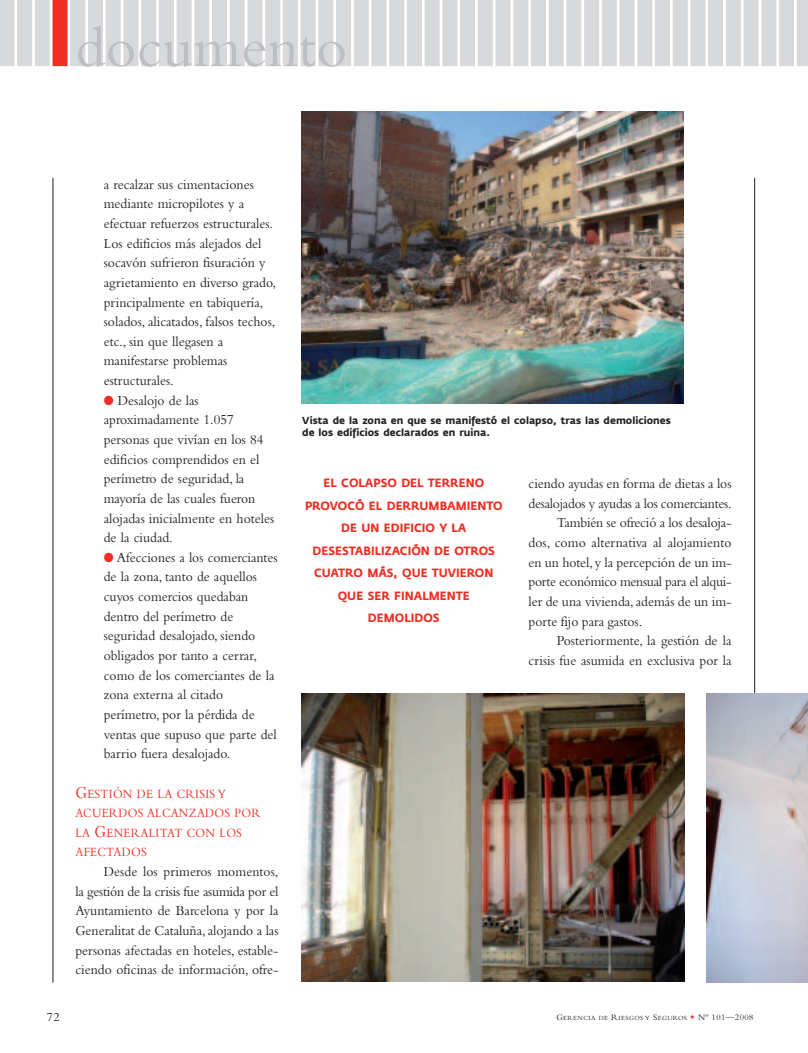
<style>
.page{position:relative;width:808px;height:1053px;background:#fff}
.page>*{position:absolute;margin:0;border:0;box-sizing:border-box;transform-origin:0 0}
.t1{font:60px "Bembo";color:#bebfc2}
.t2{font:14.38px/19.6px "Bembo";color:#231f20;scale:.95 1}
.t3{font:14.38px "Bembo";letter-spacing:-.02em;color:#231f20;scale:.95 1}
.t4{font:14.38px "Bembo";letter-spacing:-.025em;color:#231f20;scale:.95 1}
.t5{font:13.12px/19.6px "Bembo";letter-spacing:.02em;color:#ee2e22;scale:.9 1}
.t6{font:12.5px "Bembo";color:#231f20}
.t7{font:700 11.88px/22.5px "Fedra Sans";color:#ee2e22;text-align:center;scale:.95 1}
.t8{font:700 10px/12px "Fedra Sans";color:#231f20}
.t9{font:6.5px "Bembo";letter-spacing:.065em;color:#231f20}
.s1{color:#ee2e22}
.s2{font-size:17.5px}
.s3{font-size:8.75px}
.s4{font-family:"Goudy";font-size:8.75px;color:#ee2e22}
</style>
<div class="page">
<hr style="left:53px;top:178px;width:1px;height:804px;background:#231f20">
<hr style="left:754px;top:178px;width:1px;height:804px;background:#231f20">
<div style="left:0;top:0;width:14px;height:66px;background:#d8d9db"></div>
<div style="left:17px;top:0;width:15px;height:66px;background:#d8d9db"></div>
<div style="left:35px;top:0;width:15px;height:66px;background:#d8d9db"></div>
<div style="left:53px;top:0;width:15px;height:66px;background:#ee2e22"></div>
<div style="left:70px;top:0;width:15px;height:66px;background:#d8d9db"></div>
<div style="left:88px;top:0;width:15px;height:66px;background:#d8d9db"></div>
<div style="left:106px;top:0;width:15px;height:66px;background:#d8d9db"></div>
<div style="left:123px;top:0;width:15px;height:66px;background:#d8d9db"></div>
<div style="left:141px;top:0;width:15px;height:66px;background:#d8d9db"></div>
<div style="left:159px;top:0;width:15px;height:66px;background:#d8d9db"></div>
<div style="left:177px;top:0;width:15px;height:66px;background:#d8d9db"></div>
<div style="left:194px;top:0;width:15px;height:66px;background:#d8d9db"></div>
<div style="left:212px;top:0;width:15px;height:66px;background:#d8d9db"></div>
<div style="left:230px;top:0;width:15px;height:66px;background:#d8d9db"></div>
<div style="left:247px;top:0;width:15px;height:66px;background:#d8d9db"></div>
<div style="left:265px;top:0;width:15px;height:66px;background:#d8d9db"></div>
<div style="left:283px;top:0;width:15px;height:66px;background:#d8d9db"></div>
<div style="left:301px;top:0;width:15px;height:66px;background:#d8d9db"></div>
<div style="left:318px;top:0;width:15px;height:66px;background:#d8d9db"></div>
<div style="left:336px;top:0;width:15px;height:66px;background:#d8d9db"></div>
<div style="left:354px;top:0;width:15px;height:66px;background:#d8d9db"></div>
<div style="left:371px;top:0;width:15px;height:66px;background:#d8d9db"></div>
<div style="left:389px;top:0;width:15px;height:66px;background:#d8d9db"></div>
<div style="left:407px;top:0;width:15px;height:66px;background:#d8d9db"></div>
<div style="left:425px;top:0;width:15px;height:66px;background:#d8d9db"></div>
<div style="left:442px;top:0;width:15px;height:66px;background:#d8d9db"></div>
<div style="left:460px;top:0;width:15px;height:66px;background:#d8d9db"></div>
<div style="left:478px;top:0;width:15px;height:66px;background:#d8d9db"></div>
<div style="left:495px;top:0;width:15px;height:66px;background:#d8d9db"></div>
<div style="left:513px;top:0;width:15px;height:66px;background:#d8d9db"></div>
<div style="left:531px;top:0;width:15px;height:66px;background:#d8d9db"></div>
<div style="left:549px;top:0;width:15px;height:66px;background:#d8d9db"></div>
<div style="left:566px;top:0;width:15px;height:66px;background:#d8d9db"></div>
<div style="left:584px;top:0;width:15px;height:66px;background:#d8d9db"></div>
<div style="left:602px;top:0;width:15px;height:66px;background:#d8d9db"></div>
<div style="left:619px;top:0;width:15px;height:66px;background:#d8d9db"></div>
<div style="left:637px;top:0;width:15px;height:66px;background:#d8d9db"></div>
<div style="left:655px;top:0;width:15px;height:66px;background:#d8d9db"></div>
<div style="left:673px;top:0;width:15px;height:66px;background:#d8d9db"></div>
<div style="left:690px;top:0;width:15px;height:66px;background:#d8d9db"></div>
<div style="left:708px;top:0;width:15px;height:66px;background:#d8d9db"></div>
<div style="left:726px;top:0;width:15px;height:66px;background:#d8d9db"></div>
<div style="left:743px;top:0;width:15px;height:66px;background:#d8d9db"></div>
<div style="left:761px;top:0;width:15px;height:66px;background:#d8d9db"></div>
<div style="left:797px;top:0;width:11px;height:66px;background:#d8d9db"></div>
<div style="left:779px;top:0;width:15px;height:66px;background:#d8d9db"></div>
<img style="left:707px;top:693px;width:101px;height:289px">
<img style="left:301px;top:111px;width:382px;height:292px">
<img style="left:301px;top:694px;width:384px;height:287px">
<h1 class="t1" style="left:75px;top:26px;width:273px">documento</h1>
<p class="t2" style="left:104px;top:176px;width:183px">a recalzar sus cimentaciones mediante micropilotes y a efectuar refuerzos estructurales.<br>Los edificios más alejados del socavón sufrieron fisuración y agrietamiento en diverso grado, principalmente en tabiquería, solados, alicatados, falsos techos, etc., sin que llegasen a manifestarse problemas estructurales.</p>
<p class="t2" style="left:104px;top:392px;width:181px"><span class="s1">●</span> Desalojo de las aproximadamente 1.057 personas que vivían en los 84 edificios comprendidos en el perímetro de seguridad, la mayoría de las cuales fueron alojadas inicialmente en hoteles de la ciudad.</p>
<p class="t2" style="left:104px;top:549px;width:185px"><span class="s1">●</span> Afecciones a los comerciantes de la zona, tanto de aquellos cuyos comercios quedaban dentro del perímetro de seguridad desalojado, siendo obligados por tanto a cerrar, como de los comerciantes de la zona externa al citado perímetro, por la pérdida de ventas que supuso que parte del barrio fuera desalojado.</p>
<p class="t5" style="left:75px;top:784px;width:207px"><span class="s2">G</span>ESTIÓN DE LA CRISIS Y<br>ACUERDOS ALCANZADOS POR<br>LA <span class="s2">G</span>ENERALITAT CON LOS<br>AFECTADOS</p>
<p class="t2" style="left:75px;top:863px;width:215px;text-align:justify;text-indent:28px">Desde los primeros momentos, la gestión de la crisis fue asumida por el Ayuntamiento de Barcelona y por la Generalitat de Cataluña, alojando a las personas afectadas en hoteles, estable&shy;ciendo oficinas de información, ofre-</p>
<p class="t8" style="left:302px;top:415px;width:370px">Vista de la zona en que se manifestó el colapso, tras las demoliciones de los edificios declarados en ruina.</p>
<p class="t7" style="left:305px;top:472px;width:209px">EL COLAPSO DEL TERRENO<br>PROVOCÓ EL DERRUMBAMIENTO<br>DE UN EDIFICIO Y LA<br>DESESTABILIZACIÓN DE OTROS<br>CUATRO MÁS, QUE TUVIERON<br>QUE SER FINALMENTE<br>DEMOLIDOS</p>
<p class="t2" style="left:528px;top:475px;width:215px">ciendo ayudas en forma de dietas a los</p>
<p class="t3" style="left:528px;top:498px;width:215px">desalojados y ayudas a los comerciantes.</p>
<p class="t2" style="left:557px;top:514px;width:185px">También se ofreció a los desaloja-</p>
<p class="t2" style="left:528px;top:534px;width:215px">dos, como alternativa al alojamiento</p>
<p class="t2" style="left:528px;top:553px;width:215px">en un hotel, y la percepción de un im-</p>
<p class="t4" style="left:528px;top:576px;width:215px">porte económico mensual para el alqui-</p>
<p class="t2" style="left:528px;top:593px;width:215px">ler de una vivienda, además de un im-</p>
<p class="t2" style="left:528px;top:612px;width:121px">porte fijo para gastos.</p>
<p class="t2" style="left:557px;top:632px;width:185px">Posteriormente, la gestión de la</p>
<p class="t2" style="left:528px;top:652px;width:215px">crisis fue asumida en exclusiva por la</p>
<p class="t6" style="left:47px;top:1012px;width:14px">72</p>
<p class="t9" style="left:556px;top:1015px;width:199px"><span class="s3">G</span>ERENCIA DE <span class="s3">R</span>IESGOS Y <span class="s3">S</span>EGUROS <span class="s4">•</span> <span class="s3">Nº 101—2008</span></p>
</div>
